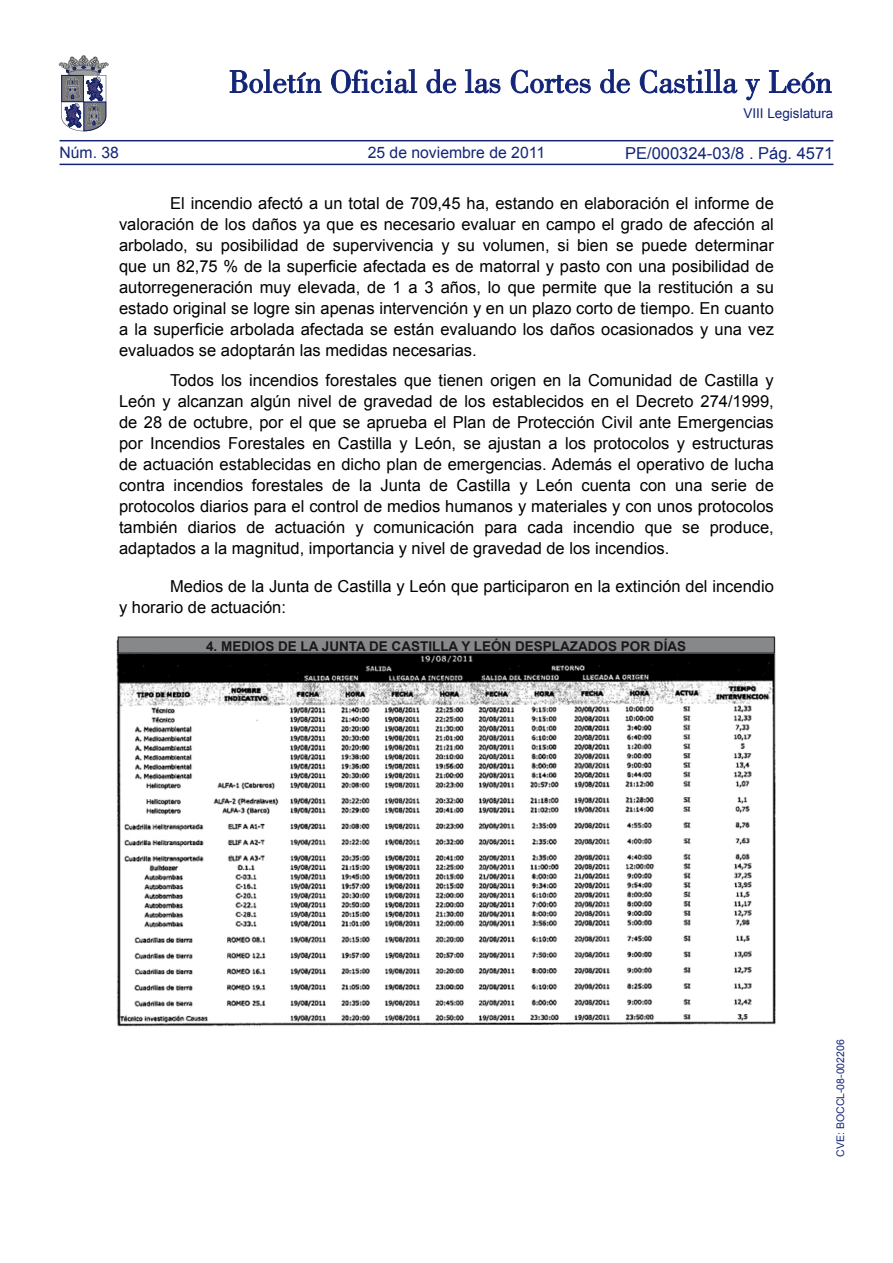
<style>
.page{position:relative;width:893px;height:1263px;background:#fff}
.page>*{position:absolute;margin:0;border:0;box-sizing:border-box;transform-origin:0 0}
.TEXTO_NORMAL{font:16.5px/21px "Arial";color:#000;text-align:justify}
.t1{font:16.5px "Arial";color:#132577}
.t2{font:15.75px "Arial";color:#132577}
.PRESIDENCIA{font:700 13.5px "Arial";color:#1a171c}
.t3{font:13.5px "Arial";color:#132577}
.TEXTO_NORMAL-2{font:10.5px "Arial";color:#132577}
</style>
<div class="page">
<hr style="left:60px;top:164px;width:773px;height:1px;background:#132577">
<hr style="left:60px;top:140px;width:773px;height:1px;background:#132577">
<svg style="left:230px;top:69px;width:91px;height:24px"></svg>
<svg style="left:331px;top:69px;width:86px;height:24px"></svg>
<svg style="left:426px;top:69px;width:30px;height:24px"></svg>
<svg style="left:465px;top:69px;width:35px;height:24px"></svg>
<svg style="left:511px;top:70px;width:80px;height:23px"></svg>
<svg style="left:600px;top:69px;width:30px;height:24px"></svg>
<svg style="left:640px;top:69px;width:97px;height:24px"></svg>
<svg style="left:745px;top:79px;width:15px;height:21px"></svg>
<svg style="left:769px;top:70px;width:62px;height:23px"></svg>
<svg style="left:59px;top:55px;width:49px;height:76px"></svg>
<img style="left:116px;top:636px;width:660px;height:391px">
<div style="left:118px;top:637px;width:656px;height:16px;background:#87888a"></div>
<div style="left:118px;top:637px;width:657px;height:16px;border:1px solid #1a171c"></div>
<p class="t3" style="left:743px;top:105px;width:92px">VIII Legislatura</p>
<p class="t1" style="left:625px;top:142px;width:210px">PE/000324-03/8 . Pág. 4571</p>
<p class="TEXTO_NORMAL" style="left:119px;top:193px;width:656px;text-indent:51px">El incendio afectó a un total de 709,45 ha, estando en elaboración el informe de valoración de los daños ya que es necesario evaluar en campo el grado de afección al arbolado, su posibilidad de supervivencia y su volumen, si bien se puede determinar que un 82,75 % de la superficie afectada es de matorral y pasto con una posibilidad de autorregeneración muy elevada, de 1 a 3 años, lo que permite que la restitución a su estado original se logre sin apenas intervención y en un plazo corto de tiempo. En cuanto a la superficie arbolada afectada se están evaluando los daños ocasionados y una vez evaluados se adoptarán las medidas necesarias.</p>
<p class="TEXTO_NORMAL" style="left:119px;top:369px;width:656px;text-indent:51px">Todos los incendios forestales que tienen origen en la Comunidad de Castilla y León y alcanzan algún nivel de gravedad de los establecidos en el Decreto 274/1999, de 28 de octubre, por el que se aprueba el Plan de Protección Civil ante Emergencias por Incendios Forestales en Castilla y León, se ajustan a los protocolos y estructuras de actuación establecidas en dicho plan de emergencias. Además el operativo de lucha contra incendios forestales de la Junta de Castilla y León cuenta con una serie de protocolos diarios para el control de medios humanos y materiales y con unos protocolos también diarios de actuación y comunicación para cada incendio que se produce, adaptados a la magnitud, importancia y nivel de gravedad de los incendios.</p>
<p class="TEXTO_NORMAL" style="left:119px;top:575px;width:656px;text-indent:51px">Medios de la Junta de Castilla y León que participaron en la extinción del incendio y horario de actuación:</p>
<p class="PRESIDENCIA" style="left:206px;top:638px;width:482px">4. MEDIOS DE LA JUNTA DE CASTILLA Y LEÓN DESPLAZADOS POR DÍAS</p>
<p class="t2" style="left:60px;top:142px;width:61px">Núm. 38</p>
<p class="t2" style="left:368px;top:142px;width:179px">25 de noviembre de 2011</p>
<p class="TEXTO_NORMAL-2" style="left:834px;top:1157px;width:119px;rotate:-90deg">CVE: BOCCL-08-002206</p>
</div>
